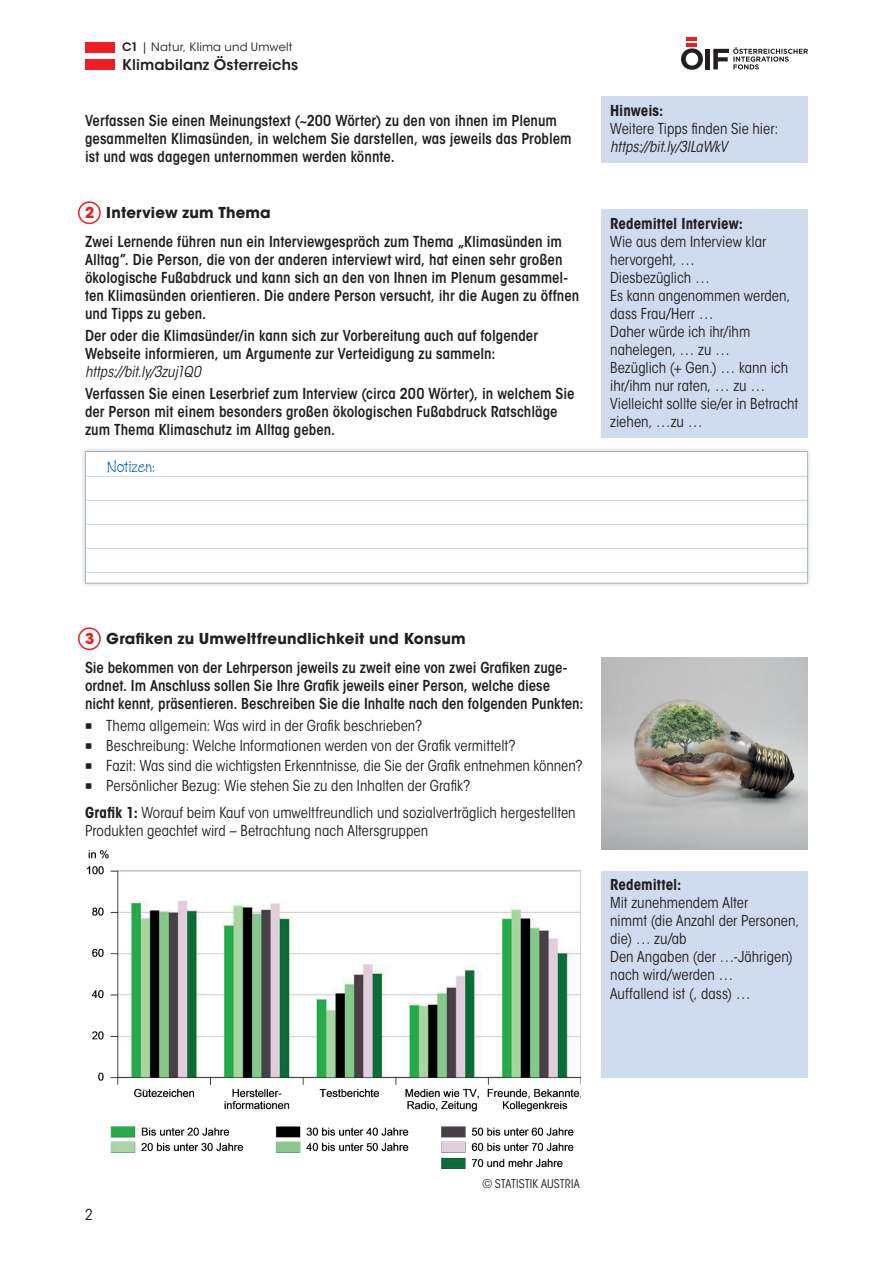
<style>
.page{position:relative;width:893px;height:1263px;background:#fff}
.page>*{position:absolute;margin:0;border:0;box-sizing:border-box;transform-origin:0 0}
.t1{font:16.5px "Zipty Do Std";letter-spacing:.01em;color:#0166b3}
.t2{font:600 condensed 15px/18px "ITC Avant Garde Std";color:#231f20}
.t3{font:condensed 15px/18px "ITC Avant Garde Std";color:#231f20}
.t4{font:italic condensed 15px "ITC Avant Garde Std";letter-spacing:-.005em;color:#231f20}
.t5{font:700 condensed 15px "ITC Avant Garde Std";color:#231f20}
.t6{font:600 14.7px "ITC Avant Garde Std";letter-spacing:.01em;color:#231f20}
.t7{font:700 13.35px "Arial";color:#000001}
.t8{font:condensed 12px "ITC Avant Garde Std";letter-spacing:.01em;color:#231f20}
.t9{font:11.55px "ITC Avant Garde Std";letter-spacing:.015em;color:#231f20}
.s1{font-weight:600}
.s2{font-weight:700;font-stretch:normal;color:#ee1d23}
.s3{font-weight:700;font-stretch:normal}
.s4{font-family:"Source Sans Pro Auer";font-weight:700;font-stretch:normal;font-size:12px}
.s5{font-weight:700}
</style>
<div class="page">
<svg style="left:681px;top:48px;width:22px;height:22px"></svg>
<div style="left:705px;top:49px;width:5px;height:20px;background:#231f20"></div>
<hr style="left:686px;top:43px;width:11px;height:4px;background:#ee1d23">
<svg style="left:686px;top:37px;width:11px;height:3px"></svg>
<svg style="left:713px;top:47px;width:95px;height:23px"></svg>
<div style="left:85px;top:60px;width:30px;height:10px;background:#ee1d23"></div>
<div style="left:85px;top:43px;width:30px;height:10px;background:#ee1d23"></div>
<div style="left:80px;top:446px;width:733px;height:142px;background:#231f20;opacity:.2"></div>
<div style="left:85px;top:451px;width:722px;height:132px;background:#fff"></div>
<hr style="left:86px;top:476px;width:721px;height:1px;background:#c6d5ed">
<hr style="left:86px;top:500px;width:721px;height:1px;background:#c6d5ed">
<hr style="left:86px;top:524px;width:721px;height:1px;background:#c6d5ed">
<hr style="left:86px;top:548px;width:721px;height:1px;background:#c6d5ed">
<hr style="left:86px;top:572px;width:721px;height:1px;background:#c6d5ed">
<div style="left:85px;top:451px;width:723px;height:133px;border:1px solid #a7b6be"></div>
<svg style="left:87px;top:850px;width:494px;height:319px"></svg>
<div style="left:602px;top:97px;width:206px;height:66px;background:#cfdcef"></div>
<div style="left:78px;top:201px;width:23px;height:23px;border:2px solid #ee1d23;border-radius:50%"></div>
<div style="left:602px;top:209px;width:206px;height:229px;background:#cfdcef"></div>
<div style="left:78px;top:627px;width:23px;height:23px;border:2px solid #ee1d23;border-radius:50%"></div>
<div style="left:602px;top:871px;width:206px;height:207px;background:#cfdcef"></div>
<img style="left:602px;top:657px;width:206px;height:192px">
<p class="t9" style="left:122px;top:40px;width:172px"><span class="s1">C1</span> | Natur, Klima und Umwelt</p>
<p class="t6" style="left:122px;top:55px;width:178px">Klimabilanz Österreichs</p>
<p class="t2" style="left:85px;top:111px;width:488px">Verfassen Sie einen Meinungstext (~200 Wörter) zu den von ihnen im Plenum gesammelten Klimasünden, in welchem Sie darstellen, was jeweils das Problem ist und was dagegen unternommen werden könnte.</p>
<p class="t2" style="left:85px;top:198px;width:478px;line-height:28.7px"><span class="s2">2</span> <span class="s3">Interview zum Thema<br></span>Zwei Lernende führen nun ein Interviewgespräch zum Thema „Klimasünden im</p>
<p class="t2" style="left:85px;top:250px;width:496px">Alltag”. Die Person, die von der anderen interviewt wird, hat einen sehr großen ökologische Fußabdruck und kann sich an den von Ihnen im Plenum gesammel&shy;ten Klimasünden orientieren. Die andere Person versucht, ihr die Augen zu öffnen und Tipps zu geben.</p>
<p class="t2" style="left:85px;top:327px;width:454px">Der oder die Klimasünder/in kann sich zur Vorbereitung auch auf folgender<br>Webseite informieren, um Argumente zur Verteidigung zu sammeln:</p>
<p class="t4" style="left:85px;top:363px;width:117px">https://bit.ly/3zuj1Q0</p>
<p class="t2" style="left:85px;top:385px;width:491px">Verfassen Sie einen Leserbrief zum Interview (circa 200 Wörter), in welchem Sie der Person mit einem besonders großen ökologischen Fußabdruck Ratschläge zum Thema Klimaschutz im Alltag geben.</p>
<p class="t1" style="left:107px;top:457px;width:49px">Notizen:</p>
<p class="t5" style="left:610px;top:101px;width:55px">Hinweis:</p>
<p class="t3" style="left:610px;top:120px;width:170px">Weitere Tipps finden Sie hier:</p>
<p class="t4" style="left:610px;top:138px;width:119px">https://bit.ly/3lLaWkV</p>
<p class="t5" style="left:610px;top:214px;width:134px">Redemittel Interview:</p>
<p class="t3" style="left:610px;top:233px;width:190px">Wie aus dem Interview klar hervorgeht, …<br>Diesbezüglich …<br>Es kann angenommen werden, dass Frau/Herr …<br>Daher würde ich ihr/ihm nahelegen, … zu …<br>Bezüglich (+ Gen.) … kann ich ihr/ihm nur raten, … zu …<br>Vielleicht sollte sie/er in Betracht ziehen, …zu …</p>
<p class="t2" style="left:85px;top:624px;width:483px;line-height:28.7px"><span class="s2">3</span> <span class="s3">Grafiken zu Umweltfreundlichkeit und Konsum<br></span>Sie bekommen von der Lehrperson jeweils zu zweit eine von zwei Grafiken zuge-</p>
<p class="t2" style="left:85px;top:676px;width:500px">ordnet. Im Anschluss sollen Sie Ihre Grafik jeweils einer Person, welche diese<br>nicht kennt, präsentieren. Beschreiben Sie die Inhalte nach den folgenden Punkten:</p>
<p class="t3" style="left:85px;top:717px;width:339px"><span class="s4">■</span> Thema allgemein: Was wird in der Grafik beschrieben?</p>
<p class="t3" style="left:85px;top:737px;width:432px"><span class="s4">■</span> Beschreibung: Welche Informationen werden von der Grafik vermittelt?</p>
<p class="t3" style="left:85px;top:757px;width:499px"><span class="s4">■</span> Fazit: Was sind die wichtigsten Erkenntnisse, die Sie der Grafik entnehmen können?</p>
<p class="t3" style="left:85px;top:773px;width:492px;line-height:26.5px"><span class="s4">■</span> Persönlicher Bezug: Wie stehen Sie zu den Inhalten der Grafik?<br><span class="s5">Grafik 1:</span> Worauf beim Kauf von umweltfreundlich und sozialverträglich hergestellten</p>
<p class="t3" style="left:85px;top:822px;width:345px">Produkten geachtet wird – Betrachtung nach Altersgruppen</p>
<p class="t7" style="left:81px;top:808px;width:462px">hergestellten Produkten geachtet wird - Betrachtung nach Altersgruppen</p>
<p class="t5" style="left:610px;top:875px;width:73px">Redemittel:</p>
<p class="t3" style="left:610px;top:894px;width:191px">Mit zunehmendem Alter<br>nimmt (die Anzahl der Personen, die) … zu/ab<br>Den Angaben (der …-Jährigen) nach wird/werden …<br>Auffallend ist (, dass) …</p>
<p class="t3" style="left:85px;top:1206px;width:9px">2</p>
<p class="t8" style="left:482px;top:1176px;width:99px">© STATISTIK AUSTRIA</p>
</div>
